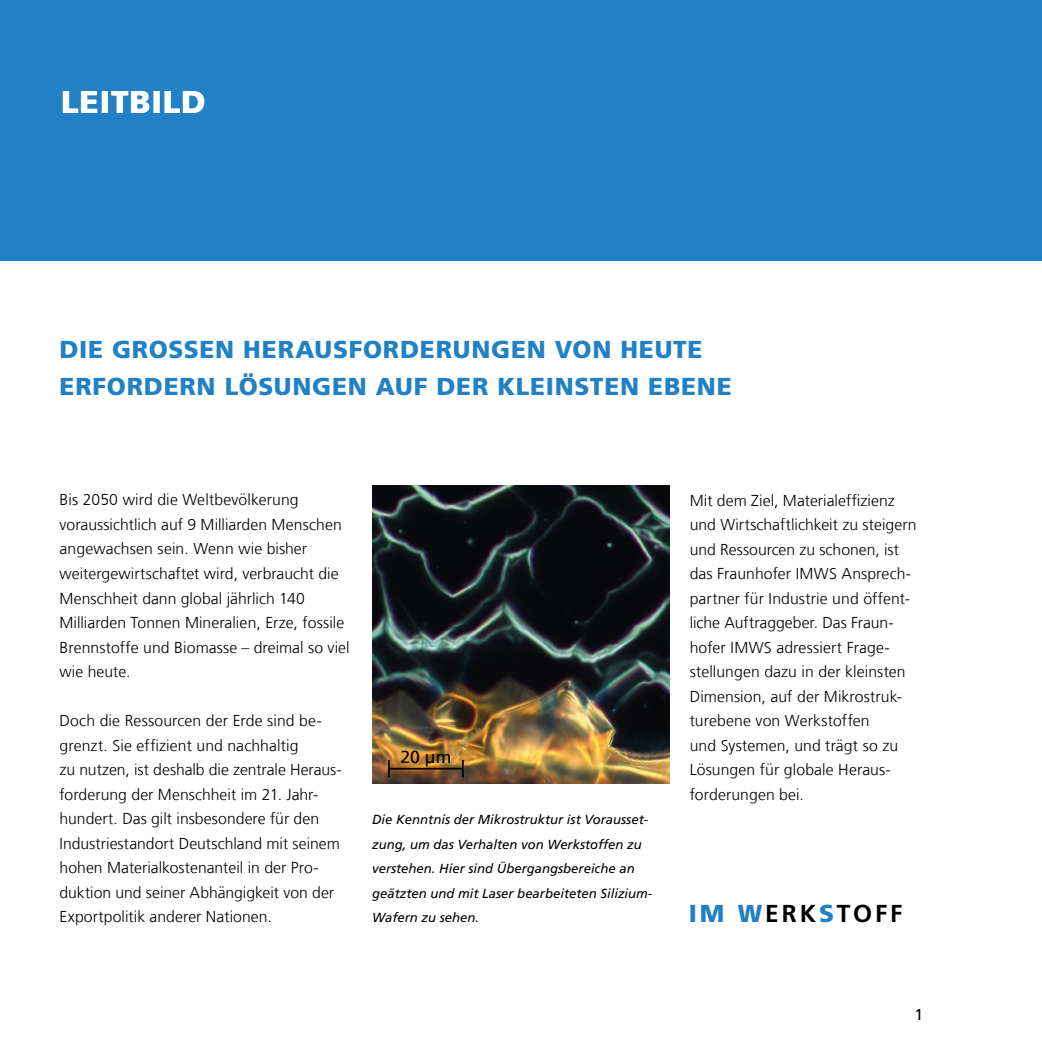
<style>
.page{position:relative;width:1042px;height:1042px;background:#fff}
.page>*{position:absolute;margin:0;border:0;box-sizing:border-box;transform-origin:0 0}
.t1{font:900 31.5px "Frutiger LT Com";letter-spacing:.03em;color:#fff}
.t2{font:900 24.5px/36.8px "Frutiger LT Com";letter-spacing:.03em;color:#2281c4}
.t3{font:700 24.5px "Frutiger LT Com";letter-spacing:.12em;color:#000}
.t4{font:17.5px "Frutiger LT Com";color:#000}
.t5{font:300 15.75px/24.5px "Frutiger LT Com";letter-spacing:.005em;color:#000}
.t6{font:15.75px "Frutiger LT Com";color:#000}
.t7{font:italic 13.12px/24.5px "Frutiger LT Com";color:#000}
.s1{font-weight:900;color:#2281c4}
</style>
<div class="page">
<div style="left:0;top:0;width:1042px;height:260px;background:#2281c4"></div>
<img style="left:372px;top:485px;width:298px;height:299px">
<hr style="left:389px;top:768px;width:75px;height:1px;background:#000">
<svg style="left:388px;top:760px;width:2px;height:17px"></svg>
<svg style="left:462px;top:760px;width:2px;height:17px"></svg>
<h1 class="t1" style="left:61px;top:83px;width:146px">LEITBILD</h1>
<h2 class="t2" style="left:60px;top:331px;width:674px">DIE GROSSEN HERAUSFORDERUNGEN VON HEUTE<br>ERFORDERN LÖSUNGEN AUF DER KLEINSTEN EBENE</h2>
<p class="t5" style="left:60px;top:488px;width:292px">Bis 2050 wird die Weltbevölkerung voraussichtlich auf 9 Milliarden Menschen angewachsen sein. Wenn wie bisher weitergewirtschaftet wird, verbraucht die Menschheit dann global jährlich 140<br>Milliarden Tonnen Mineralien, Erze, fossile Brennstoffe und Biomasse – dreimal so viel wie heute.</p>
<p class="t5" style="left:60px;top:708px;width:283px">Doch die Ressourcen der Erde sind be&shy;grenzt. Sie effizient und nachhaltig<br>zu nutzen, ist deshalb die zentrale Heraus&shy;forderung der Menschheit im 21. Jahr&shy;hundert. Das gilt insbesondere für den Industriestandort Deutschland mit seinem hohen Materialkostenanteil in der Pro&shy;duktion und seiner Abhängigkeit von der Exportpolitik anderer Nationen.</p>
<p class="t4" style="left:400px;top:747px;width:52px">20 μm</p>
<p class="t7" style="left:372px;top:807px;width:282px">Die Kenntnis der Mikrostruktur ist Vorausset&shy;zung, um das Verhalten von Werkstoffen zu verstehen. Hier sind Übergangsbereiche an geätzten und mit Laser bearbeiteten Silizium-Wafern zu sehen.</p>
<p class="t5" style="left:690px;top:488px;width:228px">Mit dem Ziel, Materialeffizienz und Wirtschaftlichkeit zu steigern und Ressourcen zu schonen, ist das Fraunhofer IMWS Ansprech&shy;partner für Industrie und öffent&shy;liche Auftraggeber. Das Fraun&shy;hofer IMWS adressiert Frage&shy;stellungen dazu in der kleinsten<br>Dimension, auf der Mikrostruk&shy;turebene von Werkstoffen<br>und Systemen, und trägt so zu<br>Lösungen für globale Heraus&shy;forderungen bei.</p>
<h2 class="t3" style="left:689px;top:899px;width:215px"><span class="s1">IM W</span>ERK<span class="s1">S</span>TOFF</h2>
<p class="t6" style="left:914px;top:1005px;width:10px">1</p>
</div>
